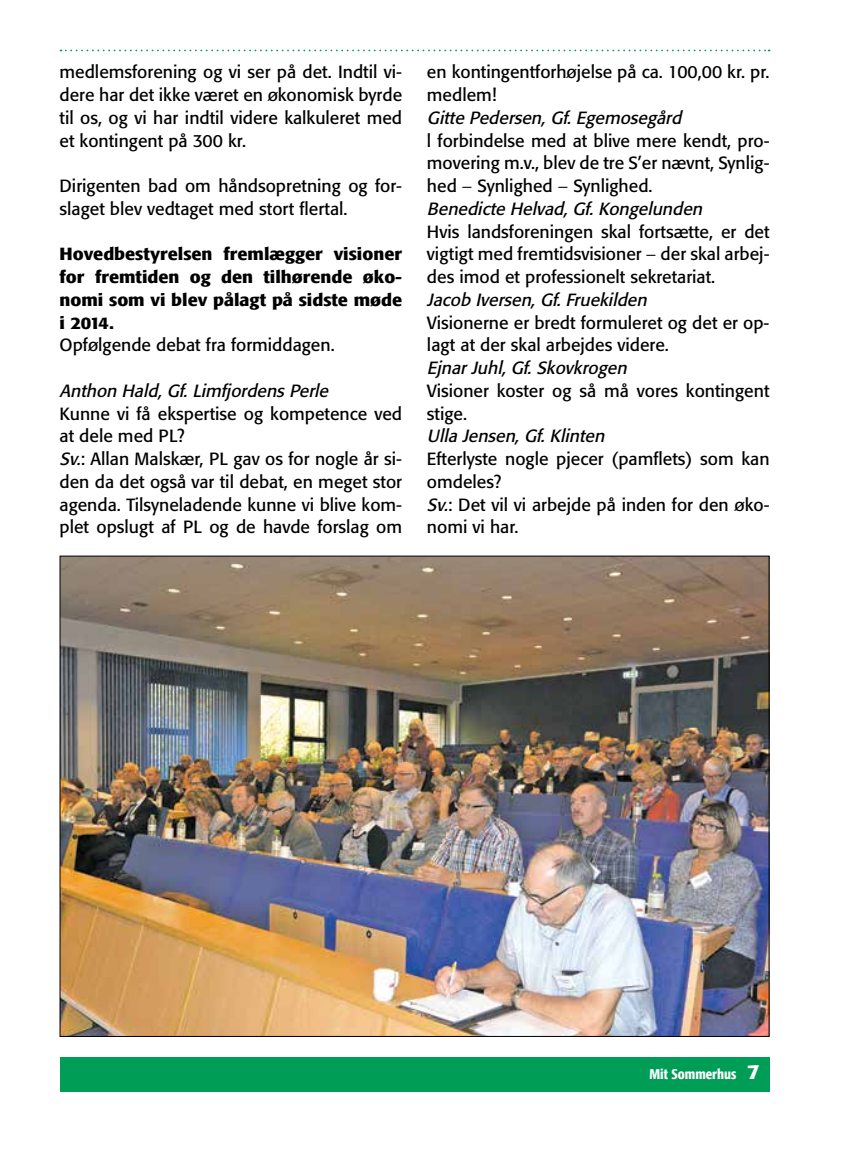
<style>
.page{position:relative;width:844px;height:1151px;background:#fff}
.page>*{position:absolute;margin:0;border:0;box-sizing:border-box;transform-origin:0 0}
.t1{font:17.5px/22.8px "Formata";color:#000}
.t2{font:italic 17.5px "Formata";color:#000}
.t3{font:500 condensed 17.5px/22.8px "Formata";color:#000;text-align:justify;scale:1.25 1}
.t4{font:500 condensed 14px "Formata";color:#fff}
.s1{font-style:italic}
.s2{font-family:"Myriad Pro"}
.s3{font-size:21px}
</style>
<div class="page">
<svg style="left:60px;top:50px;width:709px;height:1px"></svg>
<div style="left:60px;top:1057px;width:709px;height:34px;background:#009d57"></div>
<img style="left:62px;top:558px;width:705px;height:477px">
<p class="t1" style="left:60px;top:61px;width:344px;text-align:justify">medlemsforening og vi ser på det. Indtil vi&shy;dere har det ikke været en økonomisk byrde til os, og vi har indtil videre kalkuleret med et kontingent på 300 kr.</p>
<p class="t1" style="left:60px;top:175px;width:344px">Dirigenten bad om håndsopretning og for&shy;slaget blev vedtaget med stort flertal.</p>
<p class="t3" style="left:60px;top:243px;width:275px">Hovedbestyrelsen fremlægger visioner for fremtiden og den tilhørende øko&shy;nomi som vi blev pålagt på sidste møde i 2014.</p>
<p class="t1" style="left:60px;top:334px;width:276px">Opfølgende debat fra formiddagen.</p>
<p class="t2" style="left:60px;top:380px;width:274px">Anthon Hald,Gf.LimfjordensPerle</p>
<p class="t1" style="left:60px;top:402px;width:344px">Kunne vi få ekspertise og kompetence ved at dele med PL?<br><span class="s1">Sv.</span>: Allan Malskær, PL gav os for nogle år si&shy;den da det også var til debat, en meget stor agenda. Tilsyneladende kunne vi blive kom&shy;plet opslugt af PL og de havde forslag om</p>
<p class="t1" style="left:427px;top:61px;width:344px">en kontingentforhøjelse på ca. 100,00 kr. pr. medlem!</p>
<p class="t2" style="left:427px;top:107px;width:260px">Gitte Pedersen,Gf.Egemosegård</p>
<p class="t1" style="left:427px;top:129px;width:344px">l forbindelse med at blive mere kendt, pro&shy;movering m.v., blev de tre S’er nævnt, Synlig&shy;hed <span class="s2">−</span> Synlighed <span class="s2">−</span> Synlighed.<br><span class="s1">Benedicte Helvad,Gf.Kongelunden</span></p>
<p class="t1" style="left:427px;top:220px;width:344px;text-align:justify">Hvis landsforeningen skal fortsætte, er det vigtigt med fremtidsvisioner <span class="s2">−</span> der skal arbej&shy;des imod et professionelt sekretariat.</p>
<p class="t2" style="left:427px;top:289px;width:225px">Jacob Iversen,Gf.Fruekilden</p>
<p class="t1" style="left:427px;top:311px;width:344px">Visionerne er bredt formuleret og det er op&shy;lagt at der skal arbejdes videre.</p>
<p class="t2" style="left:427px;top:357px;width:205px">EjnarJuhl,Gf.Skovkrogen</p>
<p class="t1" style="left:427px;top:379px;width:344px">Visioner koster og så må vores kontingent stige.</p>
<p class="t2" style="left:427px;top:426px;width:183px">Ulla Jensen,Gf.Klinten</p>
<p class="t1" style="left:427px;top:448px;width:344px">Efterlyste nogle pjecer (pamflets) som kan omdeles?<br><span class="s1">Sv.</span>: Det vil vi arbejde på inden for den øko&shy;nomi vi har.</p>
<p class="t4" style="left:649px;top:1066px;width:111px">Mit Sommerhus <span class="s3">7</span></p>
</div>
